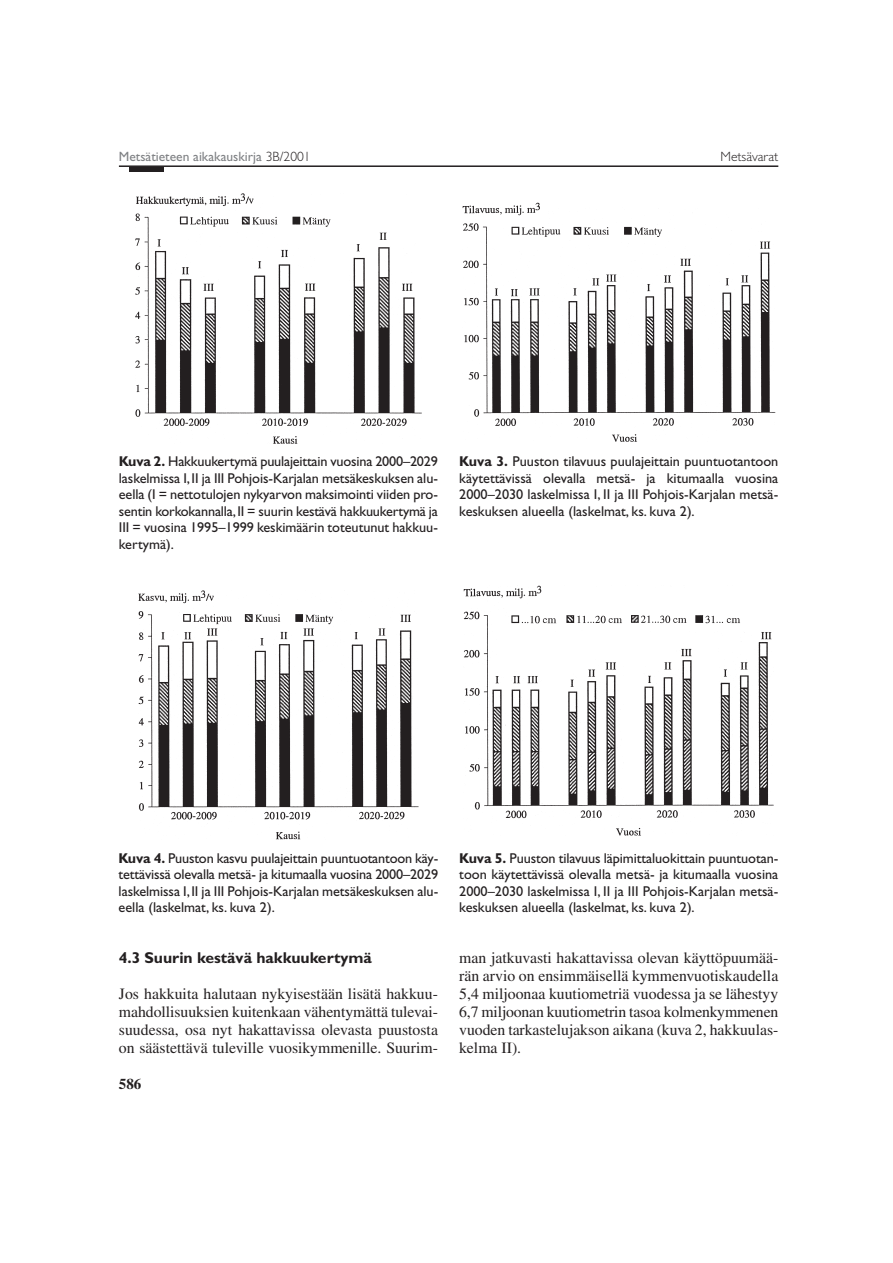
<style>
.page{position:relative;width:893px;height:1263px;background:#fff}
.page>*{position:absolute;margin:0;border:0;box-sizing:border-box;transform-origin:0 0}
.t1{font:15.75px/18px "Times";color:#231f20;text-align:justify}
.t2{font:700 15.75px "Gill Sans";color:#231f20}
.t3{font:700 15px "Times";color:#231f20}
.t4{font:14.25px/16.5px "Gill Sans";color:#231f20;text-align:justify}
.t5{font:13.5px "Gill Sans";color:#808285}
.t6{font:300 13.5px "Gill Sans";color:#231f20}
.s1{font-weight:300;color:#231f20}
.s2{font-weight:700}
</style>
<div class="page">
<hr style="left:119px;top:165px;width:659px;height:2px;background:#231f20">
<div style="left:129px;top:167px;width:35px;height:5px;background:#231f20"></div>
<img style="left:136px;top:194px;width:285px;height:249px">
<img style="left:462px;top:202px;width:313px;height:239px">
<img style="left:138px;top:590px;width:280px;height:249px">
<img style="left:463px;top:586px;width:310px;height:250px">
<p class="t5" style="left:119px;top:152px;width:193px">Metsätieteen aikakauskirja <span class="s1">3B/2001</span></p>
<p class="t6" style="left:720px;top:152px;width:59px">Metsävarat</p>
<p class="t4" style="left:119px;top:455px;width:320px"><span class="s2">Kuva 2.</span> Hakkuukertymä puulajeittain vuosina 2000–2029 laskelmissa I, II ja III Pohjois-Karjalan metsäkeskuksen alu&shy;eella (I = nettotulojen nykyarvon maksimointi viiden pro&shy;sentin korkokannalla, II = suurin kestävä hakkuukertymä ja III = vuosina 1995–1999 keskimäärin toteutunut hakkuu&shy;kertymä).</p>
<p class="t4" style="left:459px;top:455px;width:320px"><span class="s2">Kuva 3.</span> Puuston tilavuus puulajeittain puuntuotantoon käytettävissä olevalla metsä- ja kitumaalla vuosina 2000–2030 laskelmissa I, II ja III Pohjois-Karjalan metsä&shy;keskuksen alueella (laskelmat, ks. kuva 2).</p>
<p class="t4" style="left:119px;top:851px;width:321px"><span class="s2">Kuva 4.</span> Puuston kasvu puulajeittain puuntuotantoon käy&shy;tettävissä olevalla metsä- ja kitumaalla vuosina 2000–2029 laskelmissa I, II ja III Pohjois-Karjalan metsäkeskuksen alu&shy;eella (laskelmat, ks. kuva 2).</p>
<p class="t4" style="left:459px;top:851px;width:320px"><span class="s2">Kuva 5.</span> Puuston tilavuus läpimittaluokittain puuntuotan&shy;toon käytettävissä olevalla metsä- ja kitumaalla vuosina 2000–2030 laskelmissa I, II ja III Pohjois-Karjalan metsä&shy;keskuksen alueella (laskelmat, ks. kuva 2).</p>
<p class="t2" style="left:119px;top:953px;width:254px">4.3 Suurin kestävä hakkuukertymä</p>
<p class="t1" style="left:119px;top:986px;width:320px">Jos hakkuita halutaan nykyisestään lisätä hakkuu&shy;mahdollisuuksien kuitenkaan vähentymättä tulevai&shy;suudessa, osa nyt hakattavissa olevasta puustosta on säästettävä tuleville vuosikymmenille. Suurim-</p>
<p class="t3" style="left:119px;top:1079px;width:24px">586</p>
<p class="t1" style="left:459px;top:951px;width:320px">man jatkuvasti hakattavissa olevan käyttöpuumää&shy;rän arvio on ensimmäisellä kymmenvuotiskaudella 5,4 miljoonaa kuutiometriä vuodessa ja se lähestyy 6,7 miljoonan kuutiometrin tasoa kolmenkymmenen vuoden tarkastelujakson aikana (kuva 2, hakkuulas&shy;kelma II).</p>
</div>
